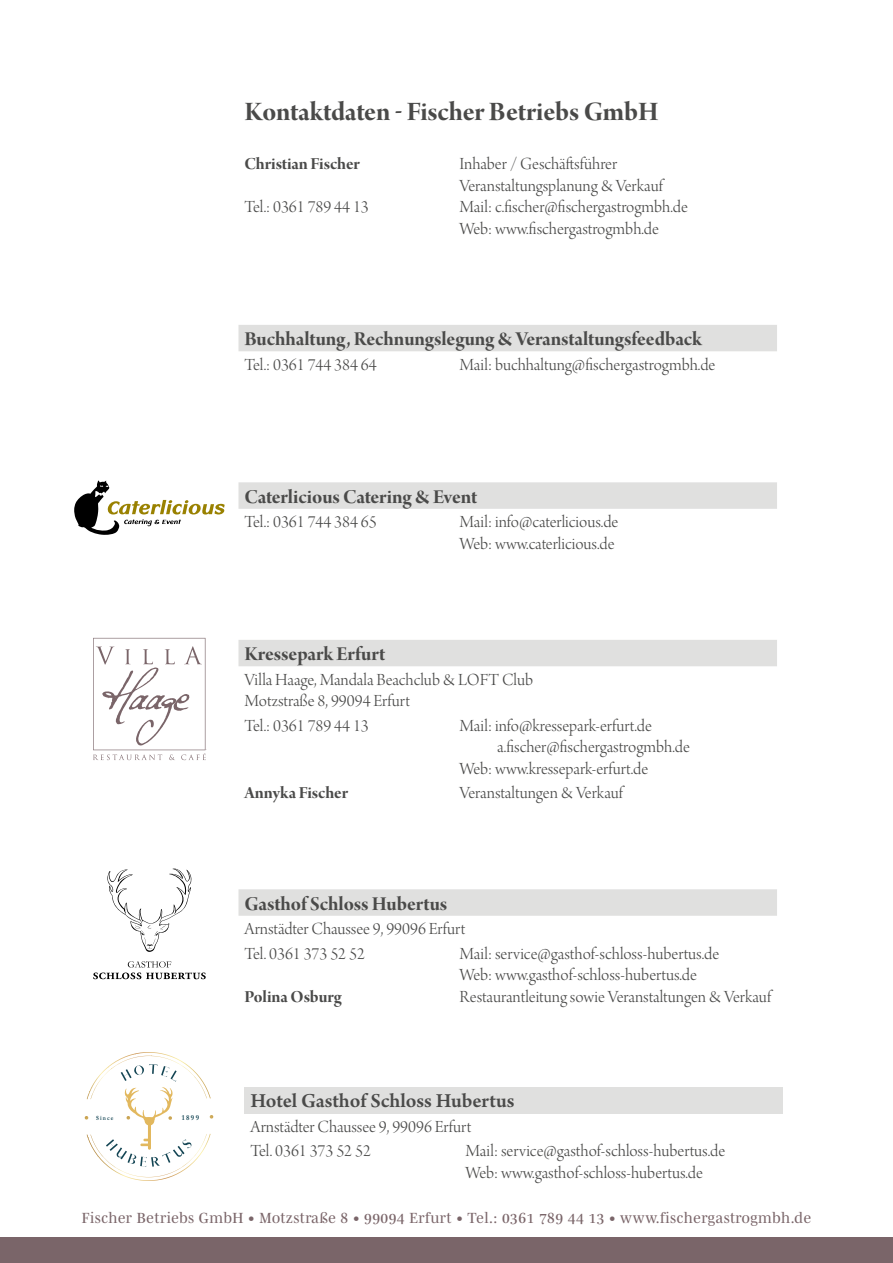
<style>
.page{position:relative;width:893px;height:1263px;background:#fff}
.page>*{position:absolute;margin:0;border:0;box-sizing:border-box;transform-origin:0 0}
.t1{font:28.5px "Arno Pro Bold Display";letter-spacing:-.005em;color:#4a4a49}
.t2{font:21px "Arno Pro Bold Display";letter-spacing:-.005em;color:#4a4a49}
.t3{font:600 21px "Arno Pro";color:#4a4a49}
.t4{font:18px/21.6px "Arno Pro Light Display";color:#4a4a49}
.t5{font:18px "Arno Pro Bold Display";letter-spacing:-.005em;color:#4a4a49}
.t6{font:15px "Mencken Std";letter-spacing:.03em;color:#7a6569}
.t7{font:700 7.5px "Garamond";color:#144554}
.t8{font:700 6.45px "Garamond";letter-spacing:.2em;color:#144554;scale:.88 1}
</style>
<div class="page">
<div style="left:0;top:1237px;width:893px;height:26px;background:#7a6569"></div>
<svg style="left:238px;top:325px;width:539px;height:591px"></svg>
<div style="left:244px;top:1087px;width:539px;height:26px;background:#e0e0df"></div>
<svg style="left:74px;top:480px;width:151px;height:55px"></svg>
<svg style="left:107px;top:869px;width:85px;height:83px"></svg>
<svg style="left:93px;top:961px;width:113px;height:18px"></svg>
<svg style="left:93px;top:638px;width:113px;height:122px"></svg>
<svg style="left:85px;top:1052px;width:128px;height:129px"></svg>
<h1 class="t1" style="left:244px;top:96px;width:416px">Kontaktdaten - Fischer Betriebs GmbH</h1>
<p class="t5" style="left:244px;top:154px;width:117px">Christian Fischer</p>
<p class="t4" style="left:244px;top:197px;width:126px">Tel.: 0361 789 44 13</p>
<p class="t4" style="left:460px;top:154px;width:230px">Inhaber / Geschäftsführer Veranstaltungsplanung &amp; Verkauf Mail: c.fischer@fischergastrogmbh.de Web: www.fischergastrogmbh.de</p>
<p class="t2" style="left:244px;top:327px;width:459px">Buchhaltung, Rechnungslegung &amp; Veranstaltungsfeedback</p>
<p class="t4" style="left:244px;top:355px;width:134px">Tel.: 0361 744 384 64</p>
<p class="t4" style="left:460px;top:355px;width:257px">Mail: buchhaltung@fischergastrogmbh.de</p>
<p class="t2" style="left:244px;top:485px;width:234px">Caterlicious Catering &amp; Event</p>
<p class="t4" style="left:244px;top:512px;width:134px">Tel.: 0361 744 384 65</p>
<p class="t4" style="left:460px;top:512px;width:160px">Mail: info@caterlicious.de<br>Web: www.caterlicious.de</p>
<p class="t2" style="left:244px;top:642px;width:142px">Kressepark Erfurt</p>
<p class="t4" style="left:244px;top:670px;width:290px">Villa Haage, Mandala Beachclub &amp; LOFT Club<br>Motzstraße 8, 99094 Erfurt</p>
<p class="t4" style="left:244px;top:716px;width:126px">Tel.: 0361 789 44 13</p>
<p class="t4" style="left:460px;top:716px;width:194px">Mail: info@kressepark-erfurt.de</p>
<p class="t4" style="left:497px;top:737px;width:194px">a.fischer@fischergastrogmbh.de</p>
<p class="t4" style="left:460px;top:759px;width:190px">Web: www.kressepark-erfurt.de</p>
<p class="t5" style="left:244px;top:783px;width:105px">Annyka Fischer</p>
<p class="t4" style="left:460px;top:783px;width:165px">Veranstaltungen &amp; Verkauf</p>
<p class="t8" style="left:96px;top:1114px;width:21px">Since</p>
<p class="t7" style="left:182px;top:1112px;width:19px">1899</p>
<p class="t2" style="left:244px;top:892px;width:204px">Gasthof Schloss Hubertus</p>
<p class="t4" style="left:244px;top:918px;width:222px;line-height:24.5px">Arnstädter Chaussee 9, 99096 Erfurt<br>Tel. 0361 373 52 52</p>
<p class="t5" style="left:244px;top:986px;width:99px">Polina Osburg</p>
<p class="t4" style="left:460px;top:944px;width:313px">Mail: service@gasthof-schloss-hubertus.de<br>Web: www.gasthof-schloss-hubertus.de<br>Restaurantleitung sowie Veranstaltungen &amp; Verkauf</p>
<p class="t3" style="left:250px;top:1089px;width:266px">Hotel Gasthof Schloss Hubertus</p>
<p class="t4" style="left:250px;top:1115px;width:222px;line-height:24.5px">Arnstädter Chaussee 9, 99096 Erfurt<br>Tel. 0361 373 52 52</p>
<p class="t4" style="left:466px;top:1141px;width:261px">Mail: service@gasthof-schloss-hubertus.de<br>Web: www.gasthof-schloss-hubertus.de</p>
<p class="t6" style="left:82px;top:1209px;width:731px">Fischer Betriebs GmbH • Motzstraße 8 • 99094 Erfurt • Tel.: 0361 789 44 13 • www.fischergastrogmbh.de</p>
</div>
